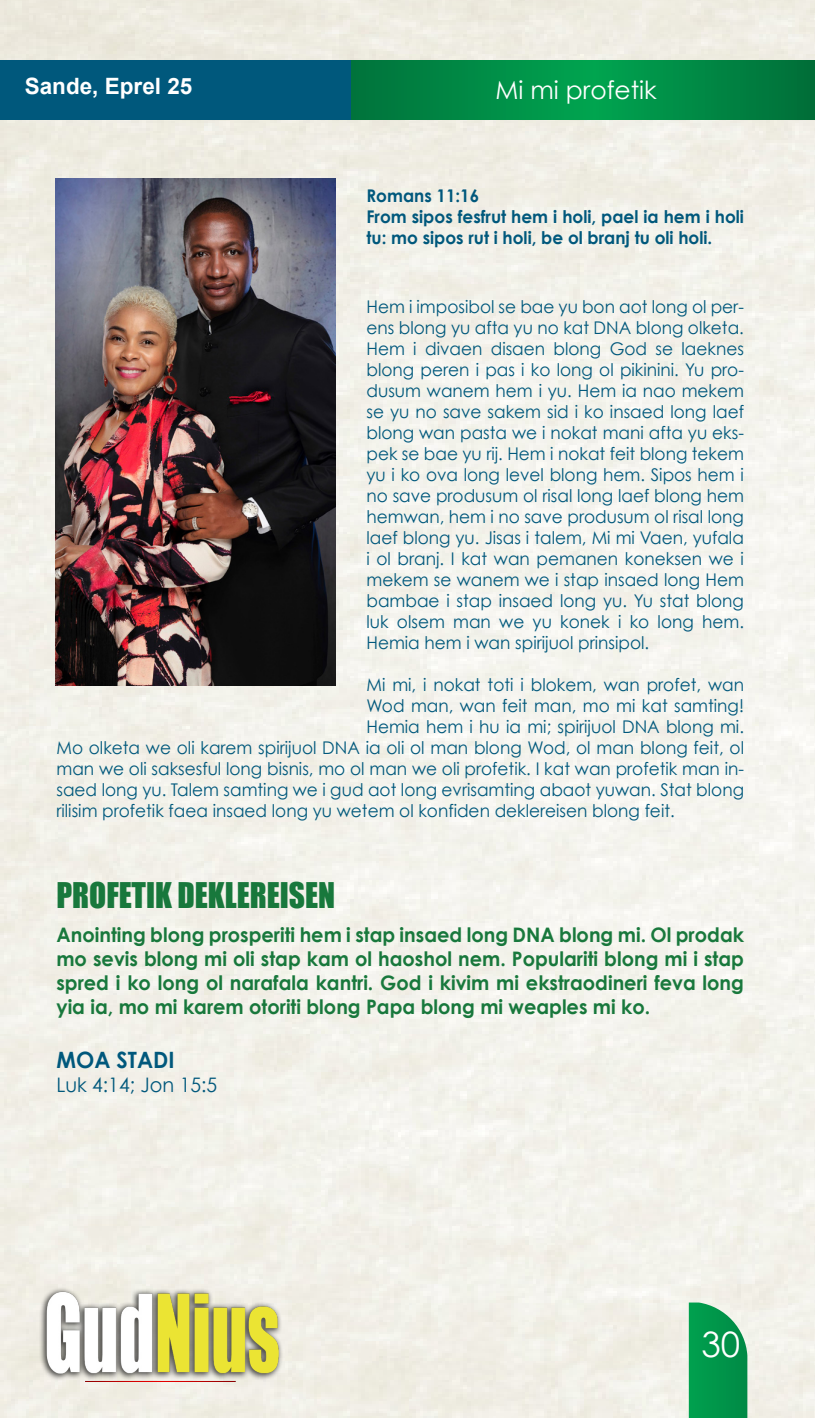
<style>
.page{position:relative;width:815px;height:1418px;background:#fff}
.page>*{position:absolute;margin:0;border:0;box-sizing:border-box;transform-origin:0 0}
.t1{font:35px "Century Gothic";color:#fff}
.t2{font:32.5px "Impact";color:#18783c}
.t3{font:25px "Century Gothic";color:#fff}
.t4{font:700 22.5px "Arial";color:#fff}
.t5{font:700 22.5px "Century Gothic";color:#00587c}
.t6{font:700 20px/24px "Century Gothic";color:#18783c;text-align:justify}
.t7{font:20px "Century Gothic";color:#00587c}
.t8{font:17.5px/21px "Century Gothic";color:#00587c;text-align:justify}
.t9{font:700 17.5px/21px "Century Gothic";color:#00587c}
</style>
<div class="page">
<img style="left:0;top:0;width:815px;height:1417px">
<svg style="left:351px;top:60px;width:464px;height:60px;background:#008944"></svg>
<div style="left:0;top:60px;width:351px;height:60px;background:#00587c"></div>
<svg style="left:689px;top:1302px;width:58px;height:115px;background:#189f5a"></svg>
<img style="left:39px;top:1285px;width:246px;height:96px">
<img style="left:56px;top:178px;width:280px;height:508px">
<p class="t4" style="left:25px;top:71px;width:169px">Sande, Eprel 25</p>
<p class="t3" style="left:496px;top:74px;width:163px">Mi mi profetik</p>
<p class="t9" style="left:366px;top:184px;width:114px">Romans 11:16</p>
<p class="t9" style="left:366px;top:205px;width:379px">From sipos fesfrut hem i holi, pael ia hem i holi tu: mo sipos rut i holi, be ol branj tu oli holi.</p>
<p class="t8" style="left:366px;top:296px;width:379px">Hem i imposibol se bae yu bon aot long ol per&shy;ens blong yu afta yu no kat DNA blong olketa.<br>Hem i divaen disaen blong God se laeknes blong peren i pas i ko long ol pikinini. Yu pro&shy;dusum wanem hem i yu. Hem ia nao mekem se yu no save sakem sid i ko insaed long laef blong wan pasta we i nokat mani afta yu eks&shy;pek se bae yu rij. Hem i nokat feit blong tekem yu i ko ova long level blong hem. Sipos hem i no save produsum ol risal long laef blong hem hemwan, hem i no save produsum ol risal long laef blong yu. Jisas i talem, Mi mi Vaen, yufala i ol branj. I kat wan pemanen koneksen we i mekem se wanem we i stap insaed long Hem bambae i stap insaed long yu. Yu stat blong luk olsem man we yu konek i ko long hem.<br>Hemia hem i wan spirijuol prinsipol.</p>
<p class="t8" style="left:366px;top:674px;width:379px">Mi mi, i nokat toti i blokem, wan profet, wan</p>
<p class="t8" style="left:366px;top:695px;width:379px">Wod man, wan feit man, mo mi kat samting!</p>
<p class="t8" style="left:366px;top:716px;width:379px">Hemia hem i hu ia mi; spirijuol DNA blong mi.</p>
<p class="t8" style="left:56px;top:737px;width:689px">Mo olketa we oli karem spirijuol DNA ia oli ol man blong Wod, ol man blong feit, ol</p>
<p class="t8" style="left:56px;top:758px;width:689px">man we oli saksesful long bisnis, mo ol man we oli profetik. I kat wan profetik man in-</p>
<p class="t8" style="left:56px;top:779px;width:689px">saed long yu. Talem samting we i gud aot long evrisamting abaot yuwan. Stat blong</p>
<p class="t8" style="left:56px;top:800px;width:620px">rilisim profetik faea insaed long yu wetem ol konfiden deklereisen blong feit.</p>
<p class="t2" style="left:56px;top:870px;width:280px">PROFETIK DEKLEREISEN</p>
<p class="t6" style="left:56px;top:921px;width:689px">Anointing blong prosperiti hem i stap insaed long DNA blong mi. Ol prodak mo sevis blong mi oli stap kam ol haoshol nem. Populariti blong mi i stap spred i ko long ol narafala kantri. God i kivim mi ekstraodineri feva long yia ia, mo mi karem otoriti blong Papa blong mi weaples mi ko.</p>
<p class="t5" style="left:56px;top:1042px;width:120px">MOA STADI</p>
<p class="t7" style="left:56px;top:1072px;width:162px">Luk 4:14; Jon 15:5</p>
<h1 class="t1" style="left:701px;top:1322px;width:40px">30</h1>
</div>
